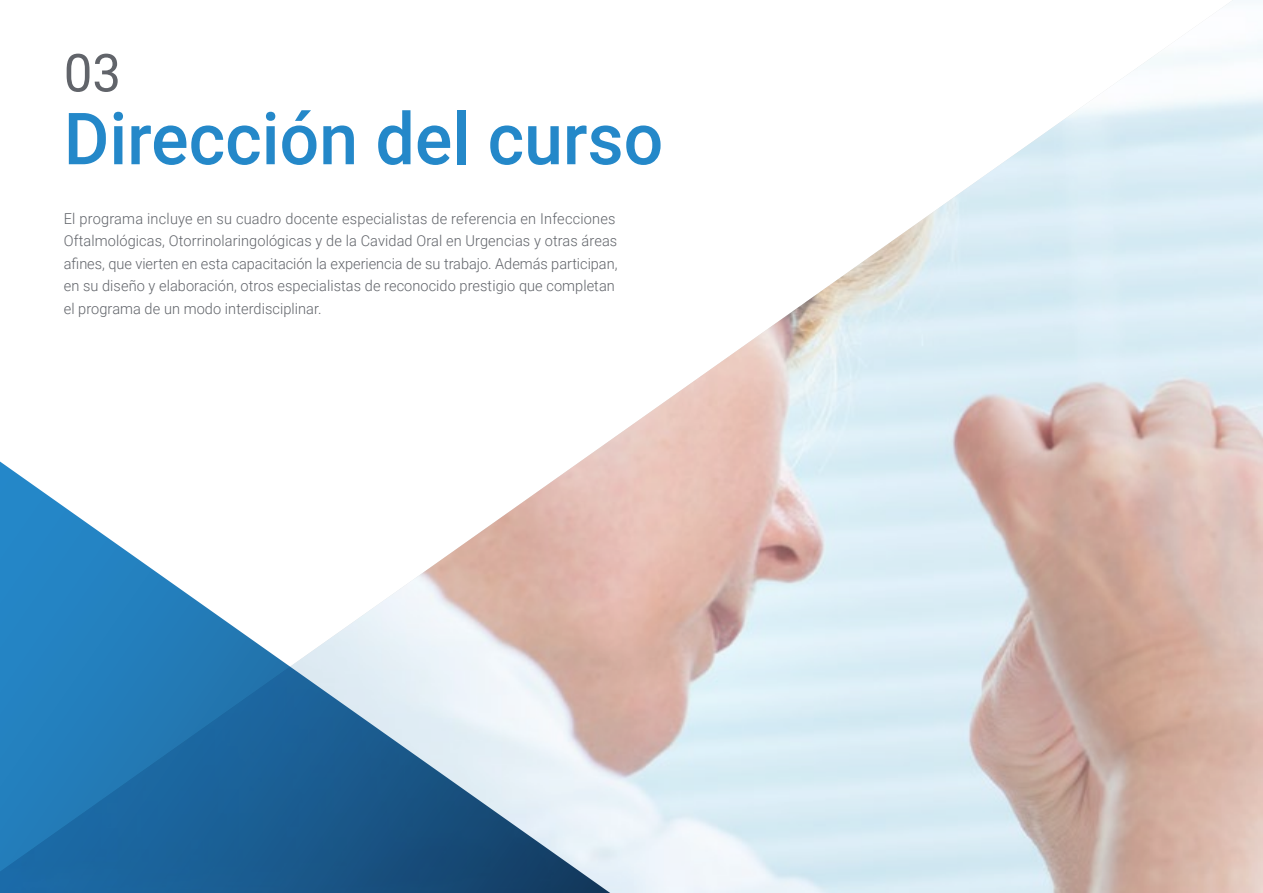
<style>
.page{position:relative;width:1263px;height:893px;background:#fff}
.page>*{position:absolute;margin:0;border:0;box-sizing:border-box;transform-origin:0 0}
.t1{font:500 72px "Roboto";color:#2488c9}
.t2{font:52.5px "Roboto";color:#61646a}
.t3{font:300 15px/22.5px "Roboto";letter-spacing:.005em;color:#61646a}
</style>
<div class="page">
<img style="left:602px;top:0;width:661px;height:893px">
<svg style="left:0;top:446px;width:640px;height:447px"></svg>
<h2 class="t2" style="left:64px;top:36px;width:59px">03</h2>
<h1 class="t1" style="left:64px;top:88px;width:601px">Dirección del curso</h1>
<p class="t3" style="left:64px;top:206px;width:555px">El programa incluye en su cuadro docente especialistas de referencia en Infecciones Oftalmológicas, Otorrinolaringológicas y de la Cavidad Oral en Urgencias y otras áreas afines, que vierten en esta capacitación la experiencia de su trabajo. Además participan, en su diseño y elaboración, otros especialistas de reconocido prestigio que completan el programa de un modo interdisciplinar.</p>
</div>
